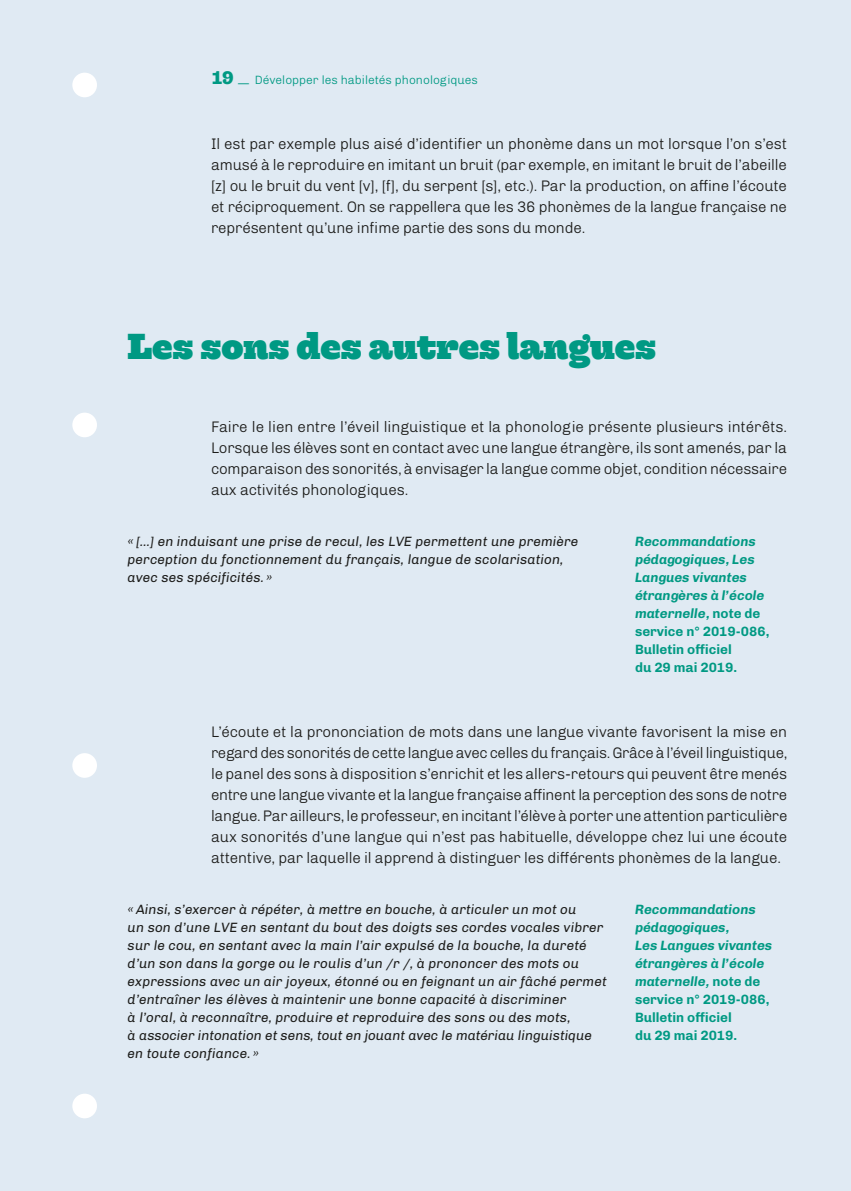
<style>
.page{position:relative;width:851px;height:1191px;background:#fff}
.page>*{position:absolute;margin:0;border:0;box-sizing:border-box;transform-origin:0 0}
.t1{font:800 36px "Hernandez Niu";letter-spacing:-.005em;color:#009983}
.t2{font:300 15.3px/21px "Chivo";letter-spacing:-.01em;color:#1d1d1b;text-align:justify}
.t3{font:italic 13.5px/18px "Chivo";letter-spacing:.01em;color:#1d1d1b}
.t4{font:italic 700 13.5px/18px "Chivo";color:#009983}
.t5{font:300 12px "Chivo";color:#009983}
.s1{font-family:"Hernandez Niu";font-weight:800;font-size:18px}
.s2{font-style:normal}
.s3{font-family:"Arial"}
</style>
<div class="page">
<div style="left:0;top:0;width:850px;height:1191px;background:#e0eaf3"></div>
<div style="left:72px;top:73px;width:25px;height:24px;background:#fff;border-radius:50%"></div>
<div style="left:72px;top:412px;width:25px;height:25px;background:#fff;border-radius:50%"></div>
<div style="left:72px;top:753px;width:25px;height:25px;background:#fff;border-radius:50%"></div>
<div style="left:72px;top:1093px;width:25px;height:25px;background:#fff;border-radius:50%"></div>
<p class="t5" style="left:212px;top:71px;width:267px"><span class="s1">19</span> — Développer les habiletés phonologiques</p>
<p class="t2" style="left:211px;top:132px;width:577px">Il est par exemple plus aisé d’identifier un phonème dans un mot lorsque l’on s’est amusé à le reproduire en imitant un bruit (par exemple, en imitant le bruit de l’abeille [z] ou le bruit du vent [v], [f], du serpent [s], etc.). Par la production, on affine l’écoute et réciproquement. On se rappellera que les 36 phonèmes de la langue française ne représentent qu’une infime partie des sons du monde.</p>
<h1 class="t1" style="left:128px;top:323px;width:530px">Les sons des autres langues</h1>
<p class="t2" style="left:211px;top:415px;width:577px">Faire le lien entre l’éveil linguistique et la phonologie présente plusieurs intérêts.<br>Lorsque les élèves sont en contact avec une langue étrangère, ils sont amenés, par la comparaison des sonorités, à envisager la langue comme objet, condition nécessaire aux activités phonologiques.</p>
<p class="t3" style="left:128px;top:532px;width:452px">« […] en induisant une prise de recul, les LVE permettent une première perception du fonctionnement du français, langue de scolarisation, avec ses spécificités. »</p>
<p class="t4" style="left:635px;top:532px;width:136px">Recommandations pédagogiques, Les<br>Langues vivantes étrangères à l’école maternelle, <span class="s2">note de service n° 2019-086,<br>Bulletin officiel<br>du 29 mai 2019.</span></p>
<p class="t2" style="left:211px;top:720px;width:577px">L’écoute et la prononciation de mots dans une langue vivante favorisent la mise en regard des sonorités de cette langue avec celles du français. Grâce à l’éveil linguistique, le panel des sons à disposition s’enrichit et les allers-retours qui peuvent être menés entre une langue vivante et la langue française affinent la perception des sons de notre langue. Par ailleurs, le professeur, en incitant l’élève à porter une attention particulière aux sonorités d’une langue qui n’est pas habituelle, développe chez lui une écoute attentive, par laquelle il apprend à distinguer les différents phonèmes de la langue.</p>
<p class="t3" style="left:128px;top:899px;width:480px">« Ainsi, s’exercer à répéter, à mettre en bouche, à articuler un mot ou<br>un son d’une LVE en sentant du bout des doigts ses cordes vocales vibrer sur le cou, en sentant avec la main l’air expulsé de la bouche, la dureté d’un son dans la gorge ou le roulis d’un /r /, à prononcer des mots ou expressions avec un air joyeux, étonné ou en feignant un air fâché permet d’entraîner les élèves à maintenir une bonne capacité à discriminer<br>à l’oral, à reconnaître, produire et reproduire des sons ou des mots,<br>à associer intonation et sens, tout en jouant avec le matériau linguistique en toute confiance. »</p>
<p class="t4" style="left:635px;top:899px;width:139px">Recommandations pédagogiques,<br>Les Langues vivantes étrangères à l’école maternelle<span class="s3">,</span> <span class="s2">note de service n° 2019-086,<br>Bulletin officiel<br>du 29 mai 2019.</span></p>
</div>
